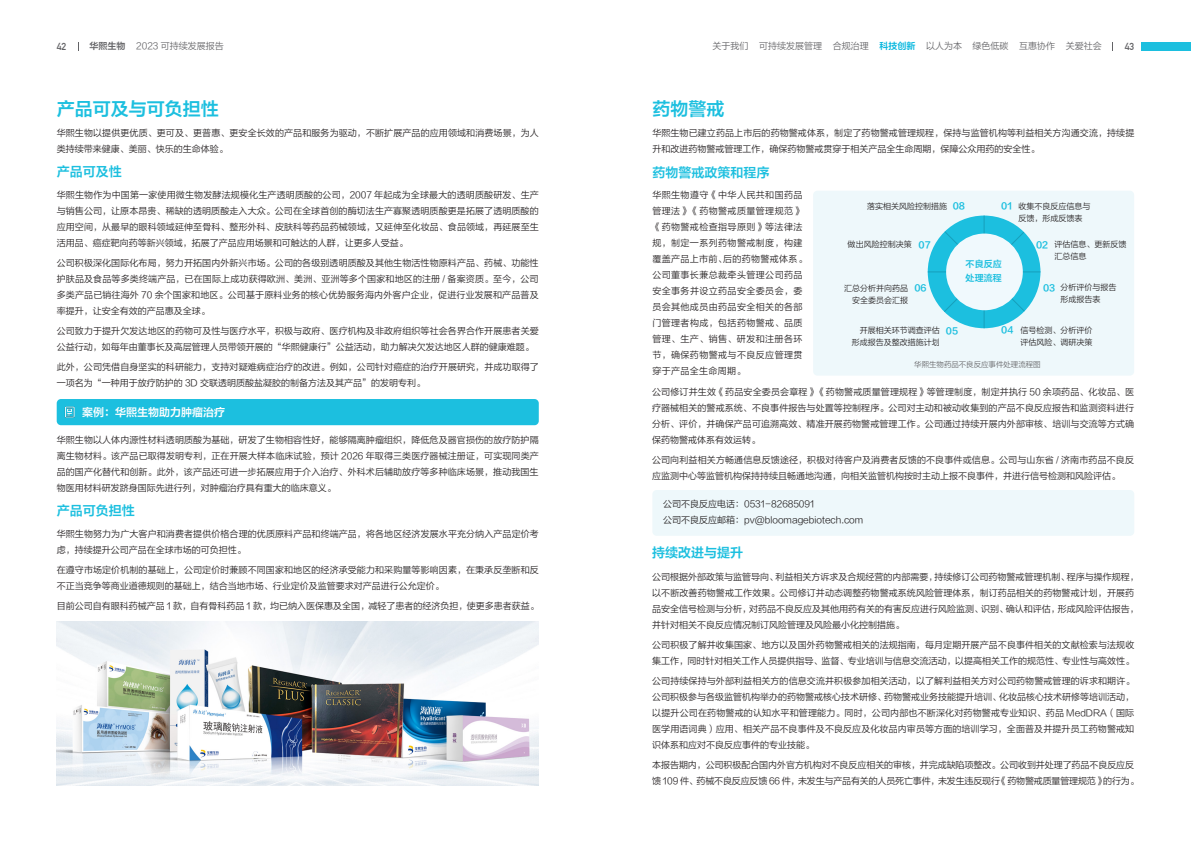
<style>
.page{position:relative;width:1191px;height:842px;background:#fff}
.page>*{position:absolute;margin:0;border:0;box-sizing:border-box;transform-origin:0 0}
.标题{font:18px "FZLTZCHJW GB1 0";color:#1cbfdf}
.小标题{font:13px "FZLTZCHJW GB1 0";color:#1cbfdf}
.标题-2{font:13px "FZLTZCHJW GB1 0";color:#1cbfdf}
.小标题-2{font:11px "FZLTZCHJW GB1 0";color:#fff}
.正文{font:700 10px "DIN Alternate";color:#636366}
.正文-2{font:9px/16px "FZLTXIHJW GB1 0";letter-spacing:.01em;color:#231f20}
.正文-3{font:9px/16px "FZLTXIHJW GB1 0";letter-spacing:.045em;color:#231f20}
.正文-4{font:9px/16px "FZLTXIHJW GB1 0";letter-spacing:-.01em;color:#231f20}
.正文-5{font:9px "FZLTXIHJW GB1 0";color:#636366}
.正文-6{font:9px "FZLTZCHJW GB1 0";color:#1cbfdf}
.小标题-3{font:9px "FZLTZCHJW GB1 0";color:#1cbfdf}
.正文-7{font:9px "FZLTZCHJW GB1 0";color:#04b6de}
.正文-8{font:8px "FZLTXIHJW GB1 0";color:#231f20}
.小标题-4{font:7.4px "FZLTXIHJW GB1 0";color:#636366}
.s1{font-family:"FZLTZCHJW GB1 0"}
</style>
<div class="page">
<div style="left:57px;top:399px;width:482px;height:26px;background:#1cbfdf;border-radius:4px"></div>
<svg style="left:64px;top:406px;width:11px;height:12px"></svg>
<div style="left:1141px;top:42px;width:50px;height:8px;background:#1cbfdf"></div>
<div style="left:652px;top:490px;width:482px;height:46px;background:#eef8fb;border-radius:4px"></div>
<div style="left:813px;top:191px;width:321px;height:185px;background:#eef8fb;border-radius:4px"></div>
<div style="left:927px;top:216px;width:113px;height:112px;background:#1cbfdf;border-radius:50%"></div>
<hr style="left:927px;top:272px;width:113px;height:1px;background:#169fbb">
<svg style="left:943px;top:231px;width:82px;height:82px"></svg>
<hr style="left:983px;top:216px;width:1px;height:112px;background:#169fbb">
<div style="left:946px;top:234px;width:76px;height:76px;background:#f0f9fd;border-radius:50%"></div>
<img style="left:57px;top:621px;width:482px;height:164px">
<p class="正文-5" style="left:89px;top:40px;width:136px"><span class="s1">华熙生物</span> 2023 可持续发展报告</p>
<p class="正文" style="left:57px;top:39px;width:11px">42</p>
<p class="正文-5" style="left:712px;top:41px;width:37px">关于我们</p>
<p class="正文-5" style="left:759px;top:41px;width:64px">可持续发展管理</p>
<p class="正文-5" style="left:832px;top:41px;width:37px">合规治理</p>
<p class="正文-7" style="left:879px;top:41px;width:37px">科技创新</p>
<p class="正文-5" style="left:926px;top:41px;width:37px">以人为本</p>
<p class="正文-5" style="left:972px;top:41px;width:37px">绿色低碳</p>
<p class="正文-5" style="left:1019px;top:41px;width:37px">互惠协作</p>
<p class="正文-5" style="left:1066px;top:41px;width:37px">关爱社会</p>
<p class="正文" style="left:1124px;top:39px;width:11px">43</p>
<p class="标题" style="left:57px;top:98px;width:163px">产品可及与可负担性</p>
<p class="正文-2" style="left:57px;top:125px;width:484px">华熙生物以提供更优质、更可及、更普惠、更安全长效的产品和服务为驱动，不断扩展产品的应用领域和消费场景，为人类持续带来健康、美丽、快乐的生命体验。</p>
<p class="标题-2" style="left:57px;top:164px;width:66px">产品可及性</p>
<p class="正文-2" style="left:57px;top:187px;width:484px;text-align:justify">华熙生物作为中国第一家使用微生物发酵法规模化生产透明质酸的公司，2007 年起成为全球最大的透明质酸研发、生产与销售公司，让原本昂贵、稀缺的透明质酸走入大众。公司在全球首创的酶切法生产寡聚透明质酸更是拓展了透明质酸的应用空间，从最早的眼科领域延伸至骨科、整形外科、皮肤科等药品药械领域，又延伸至化妆品、食品领域，再延展至生活用品、癌症靶向药等新兴领域，拓展了产品应用场景和可触达的人群，让更多人受益。</p>
<p class="正文-2" style="left:57px;top:255px;width:483px;text-align:justify">公司积极深化国际化布局，努力开拓国内外新兴市场。公司的各级别透明质酸及其他生物活性物原料产品、药械、功能性护肤品及食品等多类终端产品，已在国际上成功获得欧洲、美洲、亚洲等多个国家和地区的注册 / 备案资质。至今，公司多类产品已销往海外 70 余个国家和地区。公司基于原料业务的核心优势服务海内外客户企业，促进行业发展和产品普及率提升，让安全有效的产品惠及全球。</p>
<p class="正文-2" style="left:57px;top:323px;width:483px">公司致力于提升欠发达地区的药物可及性与医疗水平，积极与政府、医疗机构及非政府组织等社会各界合作开展患者关爱公益行动，如每年由董事长及高层管理人员带领开展的“华熙健康行”公益活动，助力解决欠发达地区人群的健康难题。</p>
<p class="正文-2" style="left:57px;top:359px;width:483px">此外，公司凭借自身坚实的科研能力，支持对疑难病症治疗的改进。例如，公司针对癌症的治疗开展研究，并成功取得了一项名为“一种用于放疗防护的 3D 交联透明质酸盐凝胶的制备方法及其产品”的发明专利。</p>
<p class="小标题-2" style="left:82px;top:406px;width:145px">案例：华熙生物助力肿瘤治疗</p>
<p class="正文-2" style="left:57px;top:432px;width:483px;text-align:justify">华熙生物以人体内源性材料透明质酸为基础，研发了生物相容性好，能够隔离肿瘤组织，降低危及器官损伤的放疗防护隔离生物材料。该产品已取得发明专利，正在开展大样本临床试验，预计 2026 年取得三类医疗器械注册证，可实现同类产品的国产化替代和创新。此外，该产品还可进一步拓展应用于介入治疗、外科术后辅助放疗等多种临床场景，推动我国生物医用材料研发跻身国际先进行列，对肿瘤治疗具有重大的临床意义。</p>
<p class="标题-2" style="left:57px;top:503px;width:79px">产品可负担性</p>
<p class="正文-2" style="left:57px;top:526px;width:484px">华熙生物努力为广大客户和消费者提供价格合理的优质原料产品和终端产品，将各地区经济发展水平充分纳入产品定价考虑，持续提升公司产品在全球市场的可负担性。</p>
<p class="正文-2" style="left:57px;top:562px;width:483px">在遵守市场定价机制的基础上，公司定价时兼顾不同国家和地区的经济承受能力和采购量等影响因素，在秉承反垄断和反不正当竞争等商业道德规则的基础上，结合当地市场、行业定价及监管要求对产品进行公允定价。</p>
<p class="正文-2" style="left:57px;top:598px;width:483px">目前公司自有眼科药械产品 1 款，自有骨科药品 1 款，均已纳入医保惠及全国，减轻了患者的经济负担，使更多患者获益。</p>
<p class="标题" style="left:652px;top:98px;width:73px">药物警戒</p>
<p class="正文-2" style="left:652px;top:125px;width:483px">华熙生物已建立药品上市后的药物警戒体系，制定了药物警戒管理规程，保持与监管机构等利益相关方沟通交流，持续提升和改进药物警戒管理工作，确保药物警戒贯穿于相关产品全生命周期，保障公众用药的安全性。</p>
<p class="小标题" style="left:652px;top:165px;width:118px">药物警戒政策和程序</p>
<p class="正文-3" style="left:652px;top:187px;width:156px">华熙生物遵守《中华人民共和国药品管理法》《药物警戒质量管理规范》《药物警戒检查指导原则》等法律法规，制定一系列药物警戒制度，构建覆盖产品上市前、后的药物警戒体系。公司董事长兼总裁牵头管理公司药品安全事务并设立药品安全委员会，委员会其他成员由药品安全相关的各部门管理者构成，包括药物警戒、品质管理、生产、销售、研发和注册各环节，确保药物警戒与不良反应管理贯穿于产品全生命周期。</p>
<p class="正文-8" style="left:1018px;top:201px;width:73px">收集不良反应信息与</p>
<p class="正文-8" style="left:1018px;top:213px;width:65px">反馈，形成反馈表</p>
<p class="正文-8" style="left:1054px;top:239px;width:73px">评估信息、更新反馈</p>
<p class="正文-8" style="left:1054px;top:251px;width:33px">汇总信息</p>
<p class="正文-8" style="left:1060px;top:283px;width:57px">分析评价与报告</p>
<p class="正文-8" style="left:1060px;top:295px;width:41px">形成报告表</p>
<p class="正文-8" style="left:1020px;top:326px;width:73px">信号检测、分析评价</p>
<p class="正文-8" style="left:1020px;top:338px;width:73px">评估风险、调研决策</p>
<p class="正文-8" style="left:867px;top:201px;width:81px">落实相关风险控制措施</p>
<p class="正文-6" style="left:1001px;top:201px;width:13px">01</p>
<p class="正文-6" style="left:952px;top:201px;width:14px">08</p>
<p class="正文-8" style="left:847px;top:239px;width:65px">做出风险控制决策</p>
<p class="正文-6" style="left:918px;top:239px;width:14px">07</p>
<p class="正文-6" style="left:1036px;top:239px;width:14px">02</p>
<p class="正文-6" style="left:1043px;top:283px;width:14px">03</p>
<p class="小标题-3" style="left:965px;top:258px;width:37px">不良反应</p>
<p class="小标题-3" style="left:965px;top:272px;width:37px">处理流程</p>
<p class="正文-6" style="left:914px;top:283px;width:14px">06</p>
<p class="正文-8" style="left:844px;top:284px;width:65px">汇总分析并向药品</p>
<p class="正文-8" style="left:852px;top:296px;width:57px">安全委员会汇报</p>
<p class="正文-8" style="left:859px;top:325px;width:81px">开展相关环节调查评估</p>
<p class="正文-8" style="left:851px;top:337px;width:89px">形成报告及整改措施计划</p>
<p class="正文-6" style="left:946px;top:325px;width:14px">05</p>
<p class="正文-6" style="left:1001px;top:325px;width:14px">04</p>
<p class="小标题-4" style="left:914px;top:360px;width:128px">华熙生物药品不良反应事件处理流程图</p>
<p class="正文-2" style="left:652px;top:384px;width:484px;text-align:justify">公司修订并生效《药品安全委员会章程》《药物警戒质量管理规程》等管理制度，制定并执行 50 余项药品、化妆品、医疗器械相关的警戒系统、不良事件报告与处置等控制程序。公司对主动和被动收集到的产品不良反应报告和监测资料进行分析、评价，并确保产品可追溯高效、精准开展药物警戒管理工作。公司通过持续开展内外部审核、培训与交流等方式确保药物警戒体系有效运转。</p>
<p class="正文-2" style="left:652px;top:452px;width:483px">公司向利益相关方畅通信息反馈途径，积极对待客户及消费者反馈的不良事件或信息。公司与山东省 / 济南市药品不良反应监测中心等监管机构保持持续且畅通地沟通，向相关监管机构按时主动上报不良事件，并进行信号检测和风险评估。</p>
<p class="正文-2" style="left:663px;top:496px;width:153px">公司不良反应电话：0531-82685091</p>
<p class="正文-2" style="left:663px;top:512px;width:202px">公司不良反应邮箱：pv@bloomagebiotech.com</p>
<p class="小标题" style="left:652px;top:545px;width:92px">持续改进与提升</p>
<p class="正文-2" style="left:652px;top:569px;width:488px">公司根据外部政策与监管导向、利益相关方诉求及合规经营的内部需要，持续修订公司药物警戒管理机制、程序与操作规程，以不断改善药物警戒工作效果。公司修订并动态调整药物警戒系统风险管理体系，制订药品相关的药物警戒计划，开展药品安全信号检测与分析，对药品不良反应及其他用药有关的有害反应进行风险监测、识别、确认和评估，形成风险评估报告，并针对相关不良反应情况制订风险管理及风险最小化控制措施。</p>
<p class="正文-2" style="left:652px;top:637px;width:483px">公司积极了解并收集国家、地方以及国外药物警戒相关的法规指南，每月定期开展产品不良事件相关的文献检索与法规收集工作，同时针对相关工作人员提供指导、监督、专业培训与信息交流活动，以提高相关工作的规范性、专业性与高效性。</p>
<p class="正文-2" style="left:652px;top:673px;width:483px;text-align:justify">公司持续保持与外部利益相关方的信息交流并积极参加相关活动，以了解利益相关方对公司药物警戒管理的诉求和期许。公司积极参与各级监管机构举办的药物警戒核心技术研修、药物警戒业务技能提升培训、化妆品核心技术研修等培训活动，以提升公司在药物警戒的认知水平和管理能力。同时，公司内部也不断深化对药物警戒专业知识、药品 MedDRA（国际医学用语词典）应用、相关产品不良事件及不良反应及化妆品内审员等方面的培训学习，全面普及并提升员工药物警戒知识体系和应对不良反应事件的专业技能。</p>
<p class="正文-4" style="left:652px;top:757px;width:488px">本报告期内，公司积极配合国内外官方机构对不良反应相关的审核，并完成缺陷项整改。公司收到并处理了药品不良反应反馈 109 件、药械不良反应反馈 66 件，未发生与产品有关的人员死亡事件，未发生违反现行《药物警戒质量管理规范》的行为。</p>
</div>
